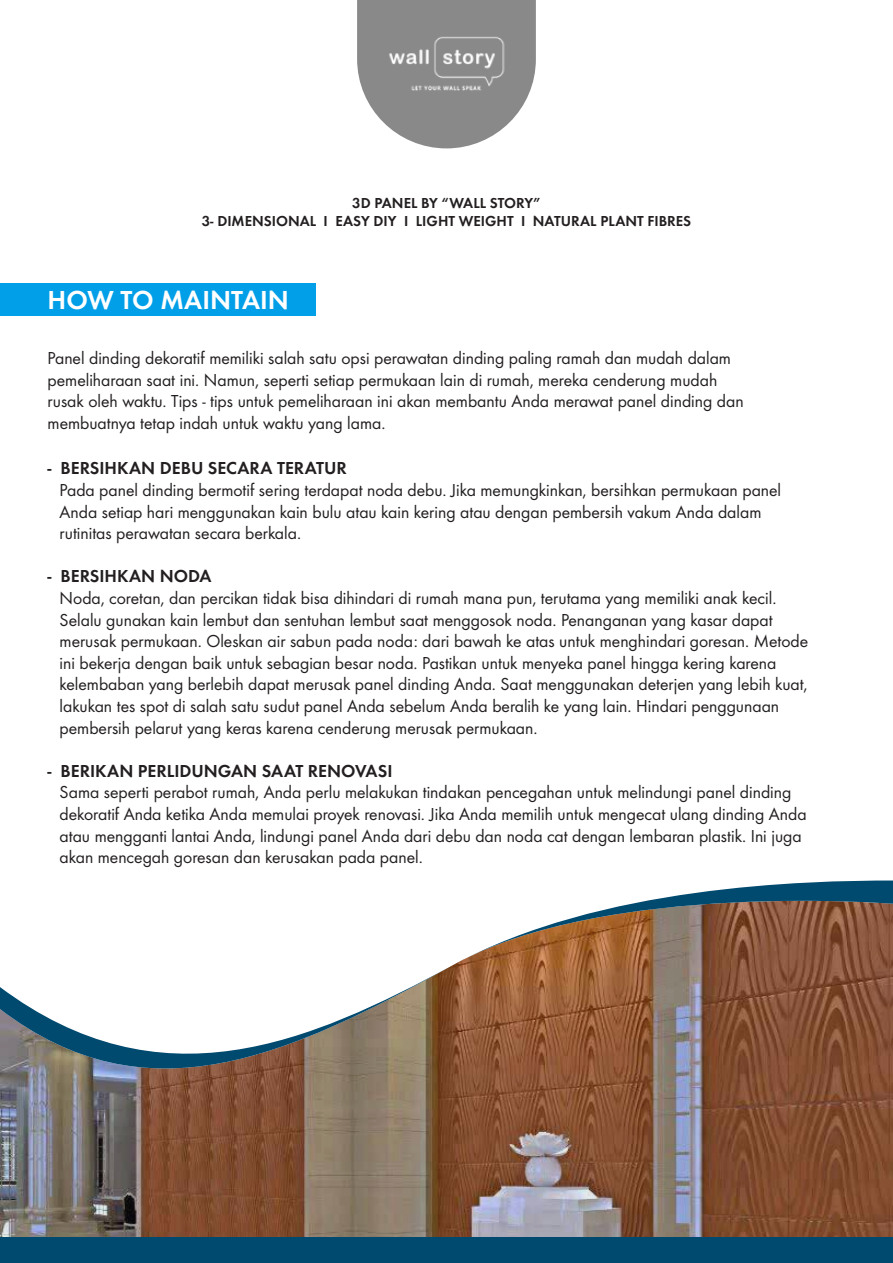
<style>
.page{position:relative;width:893px;height:1263px;background:#fff}
.page>*{position:absolute;margin:0;border:0;box-sizing:border-box;transform-origin:0 0}
.t1{font:600 27px "Futura";color:#fff}
.t2{font:18px/21.6px "Futura";color:#231f20}
.t3{font:600 18px "Futura";color:#231f20}
.t4{font:600 15px/18px "Futura";color:#231f20;text-align:center}
</style>
<div class="page">
<img style="left:0;top:1121px;width:893px;height:116px">
<svg style="left:0;top:880px;width:893px;height:241px"></svg>
<div style="left:0;top:1237px;width:893px;height:26px;background:#004a70"></div>
<svg style="left:357px;top:0;width:179px;height:148px"></svg>
<img style="left:383px;top:26px;width:127px;height:75px">
<div style="left:0;top:284px;width:315px;height:32px;background:#009fe8"></div>
<p class="t4" style="left:202px;top:194px;width:491px">3D PANEL BY “WALL STORY”<br>3- DIMENSIONAL I EASY DIY I LIGHT WEIGHT I NATURAL PLANT FIBRES</p>
<h1 class="t1" style="left:48px;top:284px;width:243px">HOW TO MAINTAIN</h1>
<p class="t2" style="left:48px;top:347px;width:698px">Panel dinding dekoratif memiliki salah satu opsi perawatan dinding paling ramah dan mudah dalam pemeliharaan saat ini. Namun, seperti setiap permukaan lain di rumah, mereka cenderung mudah rusak oleh waktu. Tips - tips untuk pemeliharaan ini akan membantu Anda merawat panel dinding dan membuatnya tetap indah untuk waktu yang lama.</p>
<p class="t3" style="left:48px;top:457px;width:301px">- BERSIHKAN DEBU SECARA TERATUR</p>
<p class="t2" style="left:60px;top:479px;width:723px">Pada panel dinding bermotif sering terdapat noda debu. Jika memungkinkan, bersihkan permukaan panel<br>Anda setiap hari menggunakan kain bulu atau kain kering atau dengan pembersih vakum Anda dalam rutinitas perawatan secara berkala.</p>
<p class="t3" style="left:48px;top:565px;width:166px">- BERSIHKAN NODA</p>
<p class="t2" style="left:60px;top:587px;width:750px">Noda, coretan, dan percikan tidak bisa dihindari di rumah mana pun, terutama yang memiliki anak kecil.<br>Selalu gunakan kain lembut dan sentuhan lembut saat menggosok noda. Penanganan yang kasar dapat merusak permukaan. Oleskan air sabun pada noda: dari bawah ke atas untuk menghindari goresan. Metode ini bekerja dengan baik untuk sebagian besar noda. Pastikan untuk menyeka panel hingga kering karena kelembaban yang berlebih dapat merusak panel dinding Anda. Saat menggunakan deterjen yang lebih kuat, lakukan tes spot di salah satu sudut panel Anda sebelum Anda beralih ke yang lain. Hindari penggunaan pembersih pelarut yang keras karena cenderung merusak permukaan.</p>
<p class="t3" style="left:48px;top:760px;width:346px">- BERIKAN PERLIDUNGAN SAAT RENOVASI</p>
<p class="t2" style="left:60px;top:781px;width:748px">Sama seperti perabot rumah, Anda perlu melakukan tindakan pencegahan untuk melindungi panel dinding dekoratif Anda ketika Anda memulai proyek renovasi. Jika Anda memilih untuk mengecat ulang dinding Anda atau mengganti lantai Anda, lindungi panel Anda dari debu dan noda cat dengan lembaran plastik. Ini juga akan mencegah goresan dan kerusakan pada panel.</p>
</div>
